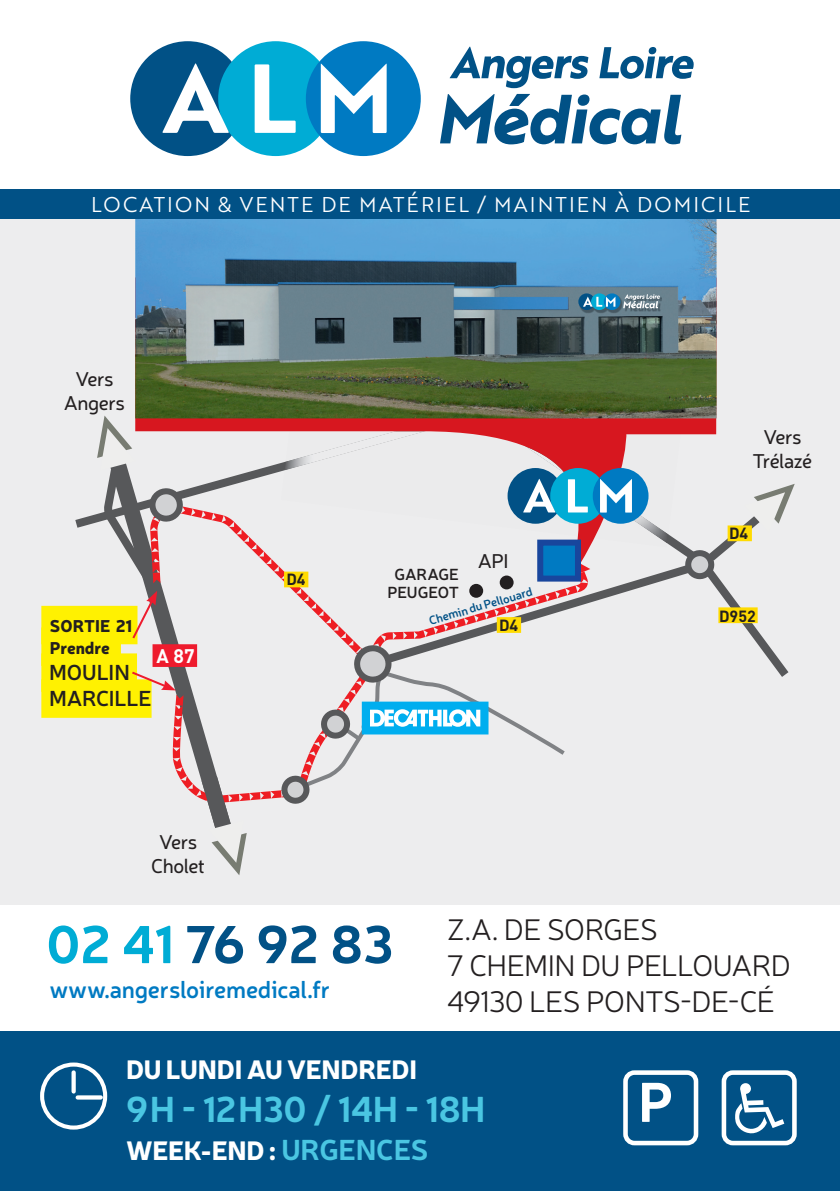
<style>
.page{position:relative;width:840px;height:1191px;background:#fff}
.page>*{position:absolute;margin:0;border:0;box-sizing:border-box;transform-origin:0 0}
.t1{font:700 55.4px "Neris";color:#fff}
.t2{font:700 52.8px "Neris";letter-spacing:-.015em;color:#015186}
.t3{font:700 35.8px "Neris";letter-spacing:-.02em;color:#4ac6e2}
.t4{font:300 30px/36px "Neris";letter-spacing:-.025em;color:#231f20}
.t5{font:900 26.2px "Neris";letter-spacing:-.015em;color:#fff}
.t6{font:600 23.8px "Neris";letter-spacing:-.01em;color:#007ac2}
.t7{font:600 21.6px/26px "Neris";letter-spacing:-.01em;color:#231f20}
.t8{font:20.8px "Brother 1816 Book";letter-spacing:.1em;color:#fff}
.t9{font:20px/24px "Neris";letter-spacing:-.03em;color:#231f20;text-align:center}
.t10{font:700 19.4px "DIN";color:#fff}
.t11{font:900 16.8px/21.6px "Neris";letter-spacing:-.01em;color:#231f20}
.t12{font:600 16px/18px "Neris";letter-spacing:-.005em;color:#231f20;text-align:center}
.t13{font:700 16px "DIN";color:#231f20}
.t14{font:600 12px "Neris";color:#015186}
.s1{color:#00acd5}
.s2{font-weight:700;font-size:28.6px;color:#4ac6e2}
</style>
<div class="page">
<div style="left:0;top:206px;width:839px;height:698px;background:#ededee"></div>
<svg style="left:590px;top:408px;width:198px;height:269px"></svg>
<div style="left:718px;top:607px;width:39px;height:16px;background:#ffdb01"></div>
<svg style="left:590px;top:418px;width:126px;height:162px"></svg>
<img style="left:135px;top:219px;width:581px;height:199px">
<img style="left:579px;top:295px;width:82px;height:18px">
<svg style="left:578px;top:293px;width:16px;height:17px"></svg>
<svg style="left:590px;top:293px;width:17px;height:17px"></svg>
<svg style="left:603px;top:293px;width:17px;height:17px"></svg>
<svg style="left:582px;top:297px;width:33px;height:10px"></svg>
<svg style="left:622px;top:294px;width:37px;height:14px"></svg>
<svg style="left:699px;top:484px;width:95px;height:85px"></svg>
<div style="left:0;top:1031px;width:839px;height:160px;background:#015186"></div>
<div style="left:41px;top:606px;width:96px;height:38px;background:#fff101"></div>
<div style="left:41px;top:627px;width:80px;height:39px;background:#fff101"></div>
<div style="left:41px;top:653px;width:96px;height:39px;background:#fff101"></div>
<div style="left:41px;top:679px;width:110px;height:39px;background:#fff101"></div>
<div style="left:550px;top:468px;width:55px;height:56px;background:#00acd5;border-radius:50%"></div>
<div style="left:592px;top:468px;width:56px;height:56px;background:#007ac2;border-radius:50%"></div>
<svg style="left:600px;top:479px;width:31px;height:33px"></svg>
<div style="left:130px;top:41px;width:115px;height:115px;background:#015186;border-radius:50%"></div>
<div style="left:218px;top:41px;width:115px;height:115px;background:#00acd5;border-radius:50%"></div>
<div style="left:306px;top:41px;width:114px;height:115px;background:#007ac2;border-radius:50%"></div>
<svg style="left:162px;top:63px;width:67px;height:70px"></svg>
<svg style="left:254px;top:64px;width:41px;height:69px"></svg>
<svg style="left:320px;top:64px;width:66px;height:69px"></svg>
<svg style="left:449px;top:47px;width:139px;height:41px"></svg>
<svg style="left:599px;top:47px;width:94px;height:32px"></svg>
<svg style="left:440px;top:94px;width:241px;height:50px"></svg>
<div style="left:0;top:189px;width:839px;height:30px;background:#015186"></div>
<div style="left:721px;top:1070px;width:75px;height:75px;border:5px solid #fff;border-radius:9px"></div>
<svg style="left:735px;top:1083px;width:48px;height:50px"></svg>
<div style="left:623px;top:1070px;width:75px;height:75px;border:5px solid #fff;border-radius:9px"></div>
<div style="left:40px;top:1062px;width:67px;height:67px;border:4px solid #fff;border-radius:50%"></div>
<div style="left:71px;top:1072px;width:5px;height:19px;background:#fff"></div>
<svg style="left:78px;top:1095px;width:23px;height:4px"></svg>
<svg style="left:55px;top:361px;width:535px;height:514px"></svg>
<p class="t8" style="left:91px;top:197px;width:660px">LOCATION &amp; VENTE DE MATÉRIEL / MAINTIEN À DOMICILE</p>
<p class="t9" style="left:64px;top:369px;width:62px">Vers<br>Angers</p>
<p class="t11" style="left:50px;top:617px;width:84px">SORTIE 21<br>Prendre</p>
<p class="t7" style="left:49px;top:661px;width:104px">MOULIN<br>MARCILLE</p>
<p class="t10" style="left:156px;top:649px;width:40px">A 87</p>
<p class="t9" style="left:151px;top:832px;width:55px">Vers<br>Cholet</p>
<p class="t13" style="left:286px;top:573px;width:21px">D4</p>
<p class="t9" style="left:477px;top:551px;width:32px">API</p>
<p class="t12" style="left:387px;top:566px;width:73px">GARAGE<br>PEUGEOT</p>
<p class="t14" style="left:428px;top:616px;width:108px;rotate:-16deg">Chemin du Pellouard</p>
<p class="t13" style="left:499px;top:619px;width:21px">D4</p>
<p class="t9" style="left:752px;top:427px;width:61px">Vers<br>Trélazé</p>
<p class="t13" style="left:728px;top:527px;width:21px">D4</p>
<p class="t13" style="left:718px;top:610px;width:38px">D952</p>
<h2 class="t2" style="left:46px;top:925px;width:349px"><span class="s1">02 41</span> 76 92 83</h2>
<p class="t6" style="left:49px;top:981px;width:282px">www.angersloiremedical.fr</p>
<p class="t4" style="left:446px;top:914px;width:345px">Z.A. DE SORGES<br>7 CHEMIN DU PELLOUARD<br>49130 LES PONTS-DE-CÉ</p>
<p class="t5" style="left:126px;top:1059px;width:292px">DU LUNDI AU VENDREDI</p>
<p class="t3" style="left:126px;top:1096px;width:361px">9 H - 12 H30 / 14H - 18H</p>
<p class="t5" style="left:126px;top:1140px;width:303px">WEEK-END : <span class="s2">URGENCES</span></p>
<h1 class="t1" style="left:637px;top:1082px;width:37px">P</h1>
</div>
